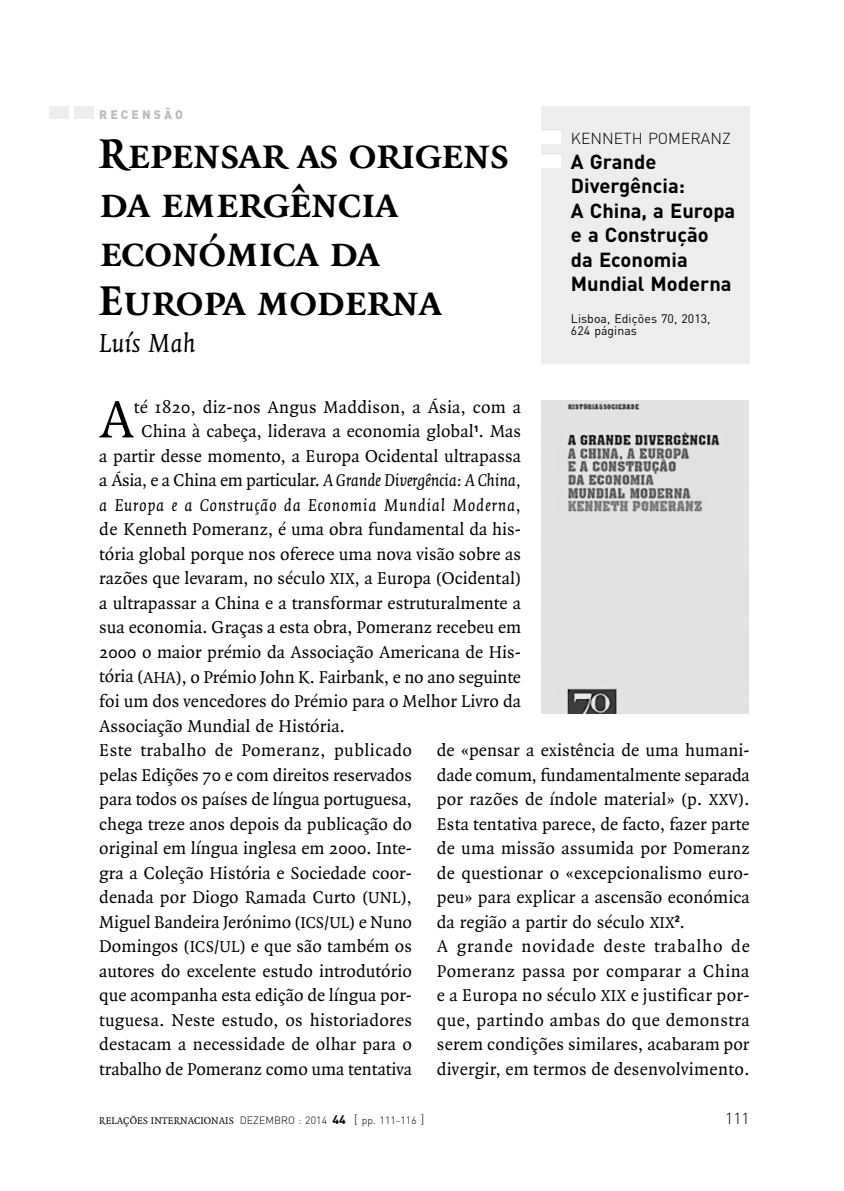
<style>
.page{position:relative;width:844px;height:1191px;background:#fff}
.page>*{position:absolute;margin:0;border:0;box-sizing:border-box;transform-origin:0 0}
.t1{font:56.52px "Quadraat";color:#000}
.t2{font:44.62px/49px "Quadraat Bold Small Caps";letter-spacing:-.02em;color:#000}
.t3{font:italic 28px "Quadraat";color:#000}
.t4{font:700 20.12px/24.5px "DIN";color:#000}
.t5{font:18.38px/24.5px "Quadraat";letter-spacing:.005em;color:#000;text-align:justify}
.t6{font:18.38px "Quadraat";letter-spacing:-.015em;color:#000}
.t7{font:italic 18.38px "Quadraat";letter-spacing:.035em;color:#000}
.t8{font:300 15.75px "DIN";color:#000}
.t9{font:12.25px/12.2px "DIN";letter-spacing:.005em;color:#000}
.t10{font:900 12.25px "DIN";letter-spacing:.255em;color:#bcbcbc}
.t11{font:300 10.5px "DIN";letter-spacing:.005em;color:#000}
.s1{font-style:italic}
.s2{font-style:normal}
.s3{font-family:"Quadraat Regular SC920";font-size:16.97px}
.s4{font-family:"Quadraat Regular SC920"}
.s5{font-family:"Quadraat";font-weight:400}
.s6{font-weight:700;font-size:12.25px}
.s7{font-size:12.25px}
</style>
<div class="page">
<div style="left:49px;top:107px;width:20px;height:12px;background:#ededed"></div>
<div style="left:74px;top:107px;width:20px;height:12px;background:#ededed"></div>
<div style="left:541px;top:106px;width:208px;height:258px;background:#ededed"></div>
<img style="left:541px;top:400px;width:207px;height:313px">
<div style="left:541px;top:131px;width:20px;height:12px;background:#fff"></div>
<div style="left:541px;top:155px;width:20px;height:12px;background:#fff"></div>
<p class="t10" style="left:99px;top:106px;width:85px">RECENSÃO</p>
<h2 class="t2" style="left:99px;top:131px;width:411px">Repensar as origens da emergência económica da<br>Europa moderna</h2>
<h3 class="t3" style="left:99px;top:328px;width:98px">Luís Mah</h3>
<h1 class="t1" style="left:99px;top:390px;width:36px">A</h1>
<p class="t5" style="left:134px;top:395px;width:388px">té 1820, diz-nos Angus Maddison, a Ásia, com a</p>
<p class="t5" style="left:141px;top:420px;width:381px">China à cabeça, liderava a economia global<sup>1</sup>. Mas</p>
<p class="t5" style="left:99px;top:444px;width:423px">a partir desse momento, a Europa Ocidental ultrapassa</p>
<p class="t6" style="left:99px;top:471px;width:423px">a Ásia, e a China em particular. <span class="s1">A Grande Divergência: A China,</span></p>
<p class="t7" style="left:99px;top:495px;width:423px">a Europa e a Construção da Economia Mundial Moderna<span class="s2">,</span></p>
<p class="t5" style="left:99px;top:518px;width:423px">de Kenneth Pomeranz, é uma obra fundamental da his‑</p>
<p class="t5" style="left:99px;top:542px;width:423px">tória global porque nos oferece uma nova visão sobre as</p>
<p class="t5" style="left:99px;top:567px;width:423px">razões que levaram, no século <span class="s3">XIX</span>, a Europa (Ocidental)</p>
<p class="t5" style="left:99px;top:591px;width:423px">a ultrapassar a China e a transformar estruturalmente a</p>
<p class="t5" style="left:99px;top:616px;width:423px">sua economia. Graças a esta obra, Pomeranz recebeu em</p>
<p class="t5" style="left:99px;top:640px;width:423px">2000 o maior prémio da Associação Americana de His‑</p>
<p class="t5" style="left:99px;top:665px;width:423px">tória (<span class="s3">AHA</span>), o Prémio John K. Fairbank, e no ano seguinte</p>
<p class="t5" style="left:99px;top:689px;width:423px">foi um dos vencedores do Prémio para o Melhor Livro da</p>
<p class="t5" style="left:99px;top:714px;width:247px">Associação Mundial de História.</p>
<p class="t8" style="left:570px;top:129px;width:161px">KENNETH POMERANZ</p>
<p class="t4" style="left:570px;top:148px;width:166px">A Grande<br>Divergência:<br>A China, a Europa e a Construção da Economia<br>Mundial Moderna</p>
<p class="t9" style="left:570px;top:312px;width:141px">Lisboa, Edições 70, 2013,<br>624 páginas</p>
<p class="t5" style="left:99px;top:738px;width:314px">Este trabalho de Pomeranz, publicado pelas Edições 70 e com direitos reservados para todos os países de língua portuguesa, chega treze anos depois da publicação do original em língua inglesa em 2000. Inte‑ gra a Coleção História e Sociedade coor‑ denada por Diogo Ramada Curto (<span class="s3">UNL</span>), Miguel Bandeira Jerónimo (<span class="s3">ICS</span><span class="s4">/</span><span class="s3">UL</span>) e Nuno Domingos (<span class="s3">ICS</span><span class="s4">/</span><span class="s3">UL</span>) e que são também os autores do excelente estudo introdutório que acompanha esta edição de língua por‑ tuguesa. Neste estudo, os historiadores destacam a necessidade de olhar para o trabalho de Pomeranz como uma tentativa</p>
<p class="t5" style="left:437px;top:738px;width:314px;text-align:left">de «pensar a existência de uma humani‑ dade comum, fundamentalmente separada por razões de índole material» (p. <span class="s3">XXV</span>).<br>Esta tentativa parece, de facto, fazer parte de uma missão assumida por Pomeranz de questionar o «excepcionalismo euro‑ peu» para explicar a ascensão económica da região a partir do século <span class="s3">XIX</span><sup>2</sup>.<br>A grande novidade deste trabalho de Pomeranz passa por comparar a China e a Europa no século <span class="s3">XIX</span> e justificar por‑ que, partindo ambas do que demonstra serem condições similares, acabaram por divergir, em termos de desenvolvimento.</p>
<p class="t11" style="left:99px;top:1113px;width:326px"><span class="s5">RELAÇÕES INTERNACIONAIS</span> DEZEMBRO : 2014 <span class="s6">44</span> <span class="s7">[</span> pp. 111-116 <span class="s7">]</span></p>
<p class="t8" style="left:725px;top:1108px;width:26px">111</p>
</div>
